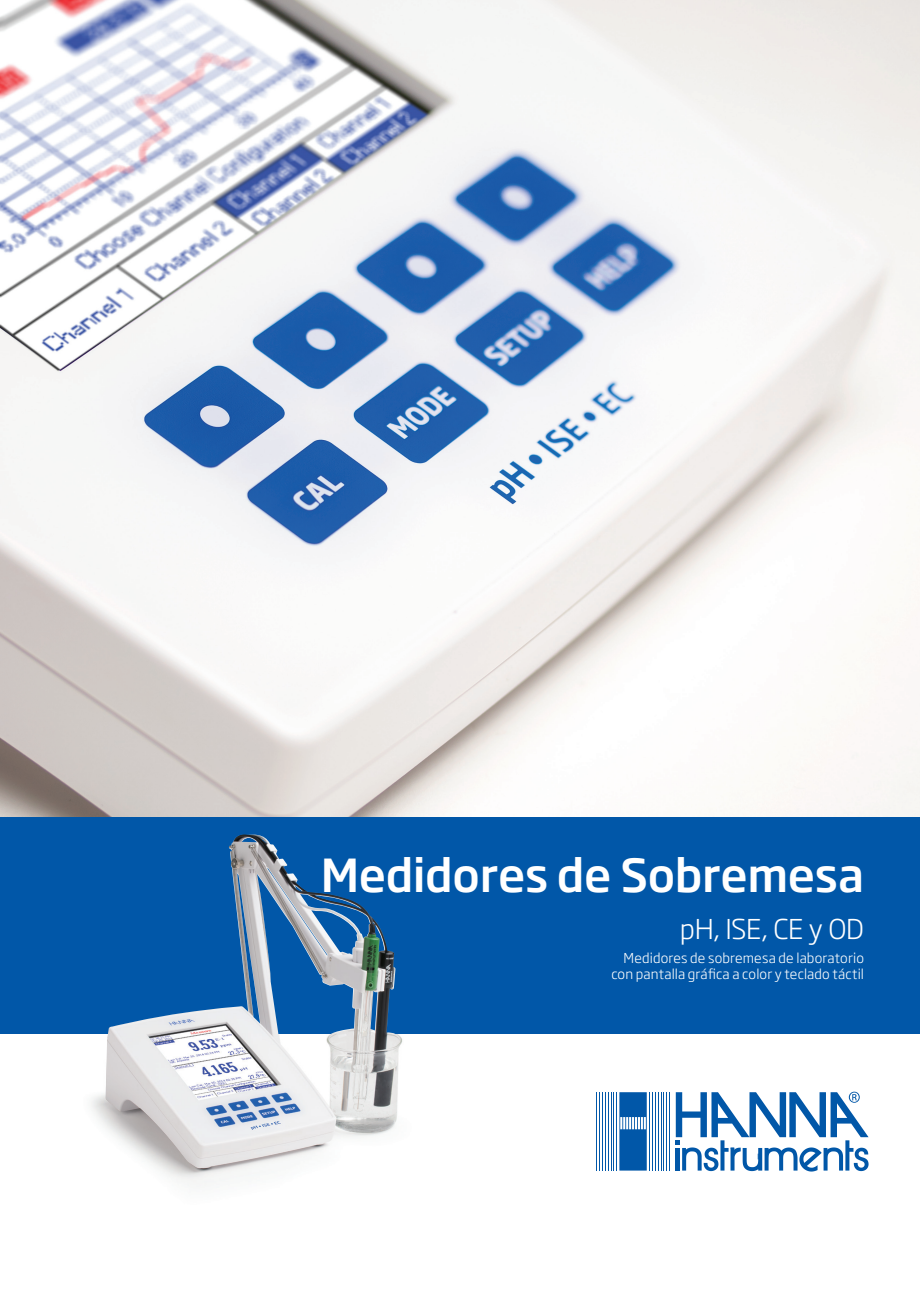
<style>
.page{position:relative;width:920px;height:1290px;background:#fff}
.page>*{position:absolute;margin:0;border:0;box-sizing:border-box;transform-origin:0 0}
.t1{font:500 45px "Soho Gothic Pro";letter-spacing:-.01em;color:#fff}
.t2{font:300 27px "Soho Gothic Pro";letter-spacing:-.01em;color:#fff}
.t3{font:300 13.5px/16.8px "Soho Gothic Pro";letter-spacing:.01em;color:#fff;text-align:right}
</style>
<div class="page">
<img style="left:0;top:0;width:920px;height:817px">
<img style="left:29px;top:1033px;width:434px;height:154px">
<div style="left:0;top:817px;width:920px;height:216px;background:#0157a8"></div>
<img style="left:106px;top:834px;width:296px;height:335px">
<hr style="left:669px;top:1092px;width:1px;height:78px;background:#0157a8">
<hr style="left:666px;top:1092px;width:1px;height:78px;background:#0157a8">
<hr style="left:663px;top:1092px;width:1px;height:78px;background:#0157a8">
<hr style="left:661px;top:1092px;width:1px;height:78px;background:#0157a8">
<hr style="left:658px;top:1092px;width:1px;height:78px;background:#0157a8">
<hr style="left:655px;top:1092px;width:1px;height:78px;background:#0157a8">
<hr style="left:652px;top:1092px;width:1px;height:78px;background:#0157a8">
<hr style="left:649px;top:1092px;width:1px;height:78px;background:#0157a8">
<hr style="left:616px;top:1092px;width:1px;height:78px;background:#0157a8">
<hr style="left:613px;top:1092px;width:1px;height:78px;background:#0157a8">
<hr style="left:611px;top:1092px;width:1px;height:78px;background:#0157a8">
<hr style="left:608px;top:1092px;width:1px;height:78px;background:#0157a8">
<hr style="left:605px;top:1092px;width:1px;height:78px;background:#0157a8">
<hr style="left:602px;top:1092px;width:1px;height:78px;background:#0157a8">
<hr style="left:599px;top:1092px;width:1px;height:78px;background:#0157a8">
<hr style="left:596px;top:1092px;width:1px;height:78px;background:#0157a8">
<svg style="left:619px;top:1092px;width:28px;height:78px;background:#216cb3"></svg>
<svg style="left:676px;top:1092px;width:192px;height:79px"></svg>
<h1 class="t1" style="left:321px;top:839px;width:545px">Medidores de Sobremesa</h1>
<h2 class="t2" style="left:680px;top:908px;width:186px">pH, ISE, CE y OD</h2>
<p class="t3" style="left:611px;top:948px;width:254px">Medidores de sobremesa de laboratorio con pantalla gráfica a color y teclado táctil</p>
</div>
